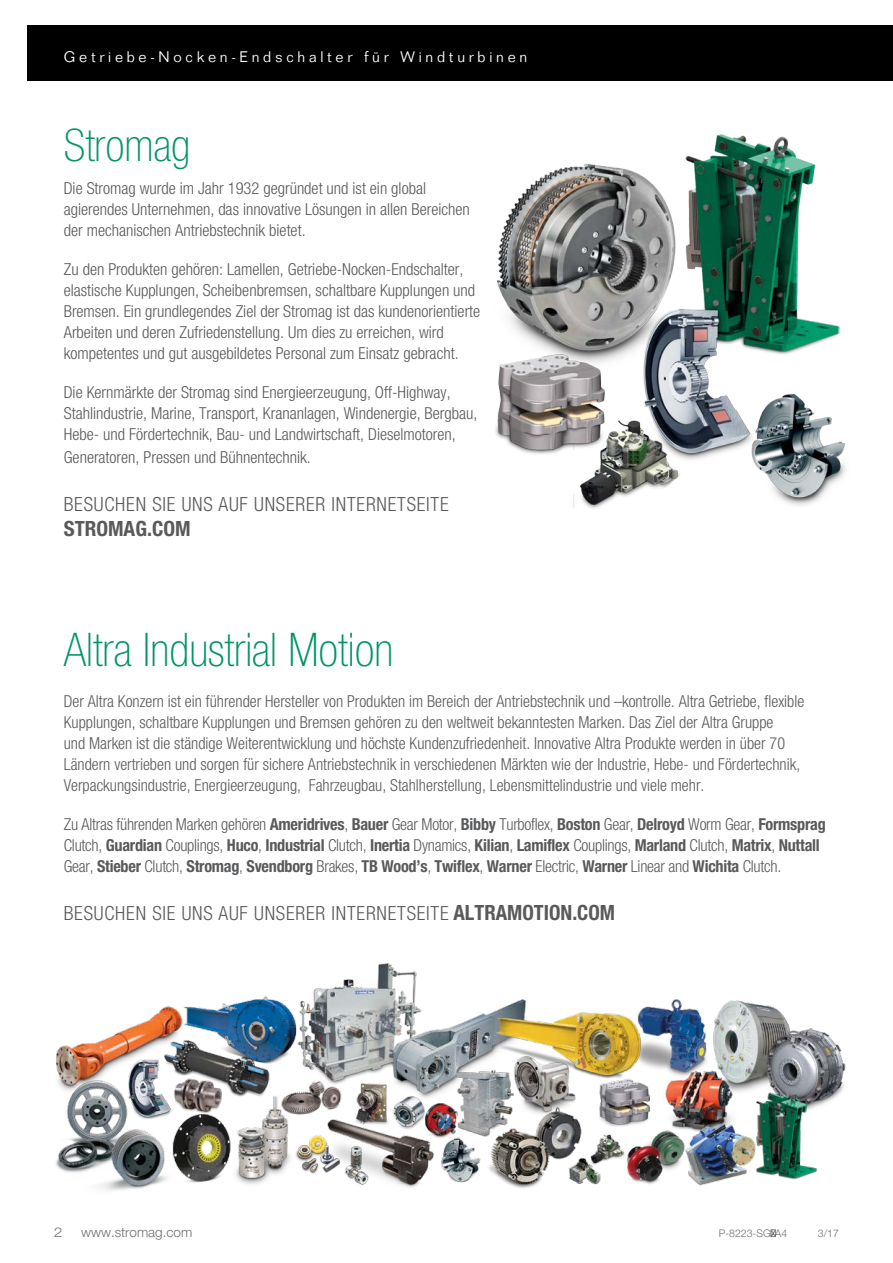
<style>
.page{position:relative;width:893px;height:1263px;background:#fff}
.page>*{position:absolute;margin:0;border:0;box-sizing:border-box;transform-origin:0 0}
.t1{font:100 condensed 46.5px "Helvetica Neue LT Std";color:#009467}
.t2{font:100 condensed 45px "Helvetica Neue LT Std";color:#009467}
.t3{font:700 condensed 21px "Helvetica Neue LT Std";color:#58595b}
.t4{font:300 condensed 19.5px "Helvetica Neue LT Std";letter-spacing:.04em;color:#58595b}
.t5{font:300 condensed 16.5px/21px "Helvetica Neue LT Std";color:#58595b}
.t6{font:300 15px "Folio Std";letter-spacing:.25em;color:#fff}
.t7{font:300 13.5px "Helvetica Neue LT Std";color:#6d6e71}
.t8{font:300 13.5px "Helvetica Neue LT Std";color:#6d6e71;scale:1.1 1}
.t9{font:300 10.5px "Helvetica Neue LT Std";color:#6d6e71}
.s1{font-weight:700}
.s2{font-weight:700;font-size:21px}
</style>
<div class="page">
<div style="left:28px;top:26px;width:865px;height:55px;background:#000"></div>
<img style="left:56px;top:963px;width:790px;height:228px">
<img style="left:495px;top:134px;width:351px;height:375px">
<p class="t6" style="left:64px;top:47px;width:465px">Getriebe-Nocken-Endschalter für Windturbinen</p>
<p class="t2" style="left:64px;top:120px;width:128px">Stromag</p>
<p class="t5" style="left:64px;top:177px;width:408px">Die Stromag wurde im Jahr 1932 gegründet und ist ein global agierendes Unternehmen, das innovative Lösungen in allen Bereichen der mechanischen Antriebstechnik bietet.</p>
<p class="t5" style="left:64px;top:259px;width:418px">Zu den Produkten gehören: Lamellen, Getriebe-Nocken-Endschalter, elastische Kupplungen, Scheibenbremsen, schaltbare Kupplungen und Bremsen. Ein grundlegendes Ziel der Stromag ist das kundenorientierte Arbeiten und deren Zufriedenstellung. Um dies zu erreichen, wird kompetentes und gut ausgebildetes Personal zum Einsatz gebracht.</p>
<p class="t5" style="left:64px;top:382px;width:415px">Die Kernmärkte der Stromag sind Energieerzeugung, Off-Highway,<br>Stahlindustrie, Marine, Transport, Krananlagen, Windenergie, Bergbau,<br>Hebe- und Fördertechnik, Bau- und Landwirtschaft, Dieselmotoren,</p>
<p class="t5" style="left:64px;top:446px;width:249px">Generatoren, Pressen und Bühnentechnik.</p>
<p class="t4" style="left:64px;top:492px;width:386px">BESUCHEN SIE UNS AUF UNSERER INTERNETSEITE</p>
<p class="t3" style="left:64px;top:516px;width:128px">STROMAG.COM</p>
<p class="t1" style="left:64px;top:623px;width:331px">Altra Industrial Motion</p>
<p class="t5" style="left:64px;top:690px;width:742px">Der Altra Konzern ist ein führender Hersteller von Produkten im Bereich der Antriebstechnik und –kontrolle. Altra Getriebe, flexible Kupplungen, schaltbare Kupplungen und Bremsen gehören zu den weltweit bekanntesten Marken. Das Ziel der Altra Gruppe<br>und Marken ist die ständige Weiterentwicklung und höchste Kundenzufriedenheit. Innovative Altra Produkte werden in über 70<br>Ländern vertrieben und sorgen für sichere Antriebstechnik in verschiedenen Märkten wie der Industrie, Hebe- und Fördertechnik, Verpackungsindustrie, Energieerzeugung, Fahrzeugbau, Stahlherstellung, Lebensmittelindustrie und viele mehr.</p>
<p class="t5" style="left:64px;top:813px;width:763px">Zu Altras führenden Marken gehören <span class="s1">Ameridrives</span>, <span class="s1">Bauer</span> Gear Motor, <span class="s1">Bibby</span> Turboflex, <span class="s1">Boston</span> Gear, <span class="s1">Delroyd</span> Worm Gear, <span class="s1">Formsprag<br></span>Clutch, <span class="s1">Guardian</span> Couplings, <span class="s1">Huco</span>, <span class="s1">Industrial</span> Clutch, <span class="s1">Inertia</span> Dynamics, <span class="s1">Kilian</span>, <span class="s1">Lamiflex</span> Couplings, <span class="s1">Marland</span> Clutch, <span class="s1">Matrix</span>, <span class="s1">Nuttall<br></span>Gear, <span class="s1">Stieber</span> Clutch, <span class="s1">Stromag</span>, <span class="s1">Svendborg</span> Brakes, <span class="s1">TB Wood’s</span>, <span class="s1">Twiflex</span>, <span class="s1">Warner</span> Electric, <span class="s1">Warner</span> Linear and <span class="s1">Wichita</span> Clutch.</p>
<p class="t4" style="left:64px;top:902px;width:553px">BESUCHEN SIE UNS AUF UNSERER INTERNETSEITE <span class="s2">ALTRAMOTION.COM</span></p>
<p class="t8" style="left:54px;top:1224px;width:9px">2</p>
<p class="t7" style="left:81px;top:1224px;width:113px">www.stromag.com</p>
<p class="t9" style="left:719px;top:1226px;width:70px">P-8223-SG%&amp;-A4</p>
<p class="t9" style="left:818px;top:1226px;width:23px">3/17</p>
</div>
